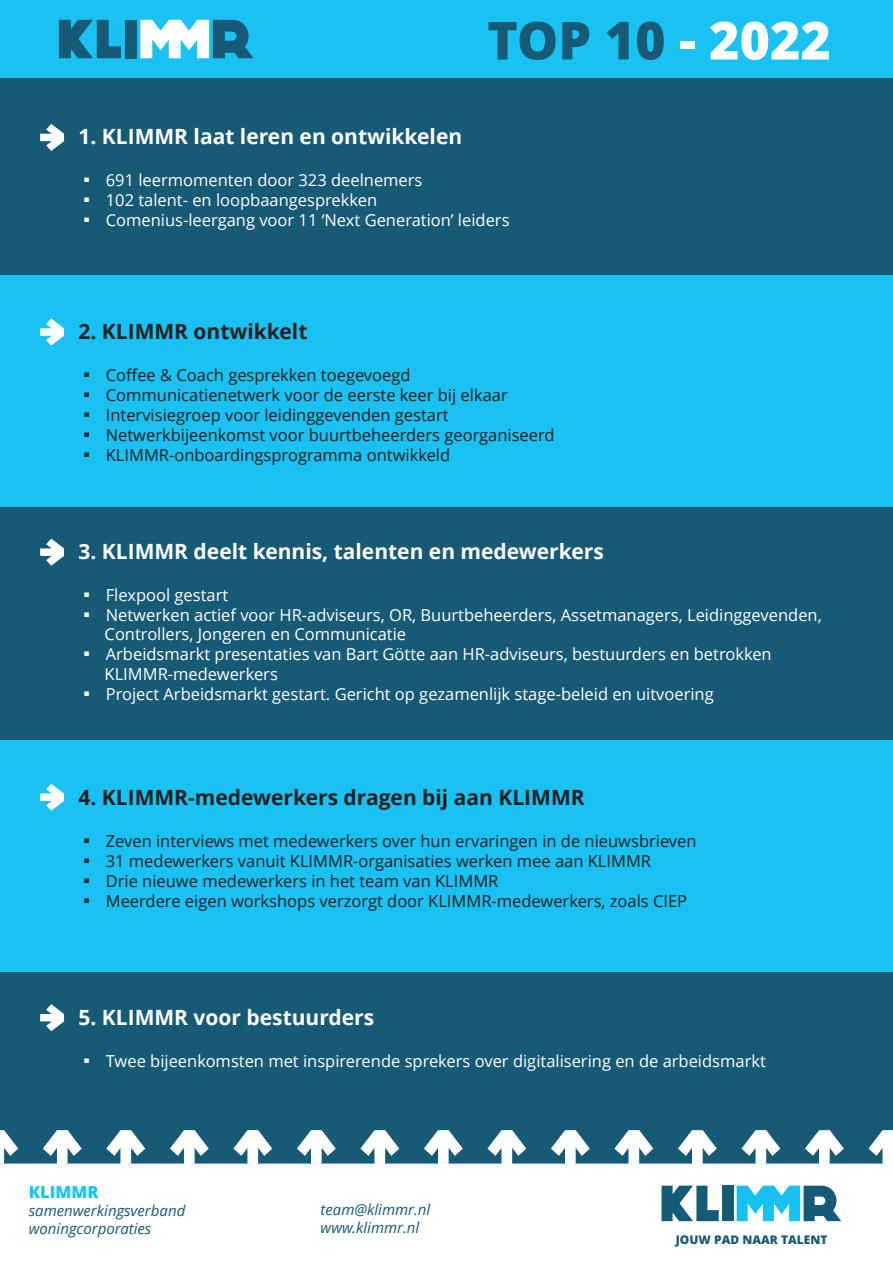
<style>
.page{position:relative;width:893px;height:1263px;background:#fff}
.page>*{position:absolute;margin:0;border:0;box-sizing:border-box;transform-origin:0 0}
.t1{font:800 52.5px "Open Sans";color:#175a76}
.t2{font:700 21px "Open Sans";color:#fff}
.t3{font:700 21px "Open Sans";color:#231f20}
.t4{font:16.5px/20px "Open Sans";color:#fff}
.t5{font:16.5px "Open Sans";color:#231f20}
.t6{font:800 16.5px "Open Sans";color:#1ac1f3}
.t7{font:italic 15px "Open Sans";color:#175a76}
.t8{font:800 12px "Open Sans";color:#155a77}
.s1{color:#fff}
.s2{font-family:"Koz Go Pro";font-weight:700}
</style>
<div class="page">
<div style="left:0;top:0;width:893px;height:1163px;background:#1ac1f3"></div>
<div style="left:0;top:78px;width:893px;height:198px;background:#175a76"></div>
<div style="left:0;top:508px;width:893px;height:232px;background:#175a76"></div>
<div style="left:0;top:972px;width:893px;height:191px;background:#175a76"></div>
<div style="left:125px;top:20px;width:12px;height:38px;background:#155a77"></div>
<svg style="left:59px;top:20px;width:62px;height:38px"></svg>
<svg style="left:140px;top:20px;width:114px;height:38px"></svg>
<div style="left:722px;top:1186px;width:11px;height:35px;background:#155a77"></div>
<svg style="left:661px;top:1186px;width:58px;height:35px"></svg>
<svg style="left:737px;top:1186px;width:104px;height:35px"></svg>
<svg style="left:0;top:1130px;width:18px;height:34px"></svg>
<svg style="left:43px;top:1130px;width:39px;height:34px"></svg>
<svg style="left:106px;top:1130px;width:39px;height:34px"></svg>
<svg style="left:170px;top:1130px;width:39px;height:34px"></svg>
<svg style="left:233px;top:1130px;width:39px;height:34px"></svg>
<svg style="left:297px;top:1130px;width:39px;height:34px"></svg>
<svg style="left:360px;top:1130px;width:39px;height:34px"></svg>
<svg style="left:424px;top:1130px;width:39px;height:34px"></svg>
<svg style="left:487px;top:1130px;width:39px;height:34px"></svg>
<svg style="left:551px;top:1130px;width:39px;height:34px"></svg>
<svg style="left:614px;top:1130px;width:39px;height:34px"></svg>
<svg style="left:678px;top:1130px;width:39px;height:34px"></svg>
<svg style="left:741px;top:1130px;width:39px;height:34px"></svg>
<svg style="left:805px;top:1130px;width:39px;height:34px"></svg>
<svg style="left:868px;top:1130px;width:25px;height:34px"></svg>
<svg style="left:40px;top:784px;width:24px;height:27px"></svg>
<svg style="left:40px;top:539px;width:24px;height:27px"></svg>
<svg style="left:40px;top:318px;width:24px;height:28px"></svg>
<svg style="left:40px;top:124px;width:24px;height:27px"></svg>
<svg style="left:40px;top:1004px;width:24px;height:27px"></svg>
<p class="t1" style="left:487px;top:3px;width:345px">TOP 10 <span class="s1">- 2022</span></p>
<p class="t2" style="left:78px;top:122px;width:385px">1. KLIMMR laat leren en ontwikkelen</p>
<p class="t4" style="left:78px;top:170px;width:345px"><span class="s2">▪</span> 691 leermomenten door 323 deelnemers</p>
<p class="t4" style="left:78px;top:189px;width:300px"><span class="s2">▪</span> 102 talent- en loopbaangesprekken</p>
<p class="t4" style="left:78px;top:209px;width:432px"><span class="s2">▪</span> Comenius-leergang voor 11 ‘Next Generation’ leiders</p>
<p class="t3" style="left:78px;top:317px;width:230px">2. KLIMMR ontwikkelt</p>
<p class="t5" style="left:78px;top:364px;width:334px"><span class="s2">▪</span> Coffee &amp; Coach gesprekken toegevoegd</p>
<p class="t5" style="left:78px;top:384px;width:431px"><span class="s2">▪</span> Communicatienetwerk voor de eerste keer bij elkaar</p>
<p class="t5" style="left:78px;top:403px;width:372px"><span class="s2">▪</span> Intervisiegroep voor leidinggevenden gestart</p>
<p class="t5" style="left:78px;top:423px;width:478px"><span class="s2">▪</span> Netwerkbijeenkomst voor buurtbeheerders georganiseerd</p>
<p class="t5" style="left:78px;top:443px;width:373px"><span class="s2">▪</span> KLIMMR-onboardingsprogramma ontwikkeld</p>
<p class="t2" style="left:78px;top:536px;width:527px">3. KLIMMR deelt kennis, talenten en medewerkers</p>
<p class="t4" style="left:78px;top:584px;width:151px"><span class="s2">▪</span> Flexpool gestart</p>
<p class="t4" style="left:105px;top:604px;width:719px;text-indent:-26px"><span class="s2">▪</span> Netwerken actief voor HR-adviseurs, OR, Buurtbeheerders, Assetmanagers, Leidinggevenden,<br>Controllers, Jongeren en Communicatie</p>
<p class="t4" style="left:105px;top:644px;width:669px;text-indent:-26px"><span class="s2">▪</span> Arbeidsmarkt presentaties van Bart Götte aan HR-adviseurs, bestuurders en betrokken<br>KLIMMR-medewerkers</p>
<p class="t4" style="left:78px;top:684px;width:637px"><span class="s2">▪</span> Project Arbeidsmarkt gestart. Gericht op gezamenlijk stage-beleid en uitvoering</p>
<p class="t3" style="left:78px;top:783px;width:508px">4. KLIMMR-medewerkers dragen bij aan KLIMMR</p>
<p class="t5" style="left:78px;top:829px;width:620px"><span class="s2">▪</span> Zeven interviews met medewerkers over hun ervaringen in de nieuwsbrieven</p>
<p class="t5" style="left:78px;top:849px;width:574px"><span class="s2">▪</span> 31 medewerkers vanuit KLIMMR-organisaties werken mee aan KLIMMR</p>
<p class="t5" style="left:78px;top:869px;width:421px"><span class="s2">▪</span> Drie nieuwe medewerkers in het team van KLIMMR</p>
<p class="t5" style="left:78px;top:889px;width:610px"><span class="s2">▪</span> Meerdere eigen workshops verzorgt door KLIMMR-medewerkers, zoals CIEP</p>
<p class="t2" style="left:78px;top:1003px;width:297px">5. KLIMMR voor bestuurders</p>
<p class="t4" style="left:78px;top:1051px;width:689px"><span class="s2">▪</span> Twee bijeenkomsten met inspirerende sprekers over digitalisering en de arbeidsmarkt</p>
<p class="t6" style="left:29px;top:1180px;width:71px">KLIMMR</p>
<p class="t7" style="left:29px;top:1200px;width:158px">samenwerkingsverband</p>
<p class="t7" style="left:29px;top:1218px;width:124px">woningcorporaties</p>
<p class="t7" style="left:321px;top:1198px;width:111px">team@klimmr.nl</p>
<p class="t7" style="left:321px;top:1216px;width:100px">www.klimmr.nl</p>
<p class="t8" style="left:676px;top:1232px;width:153px">JOUW PAD NAAR TALENT</p>
</div>
